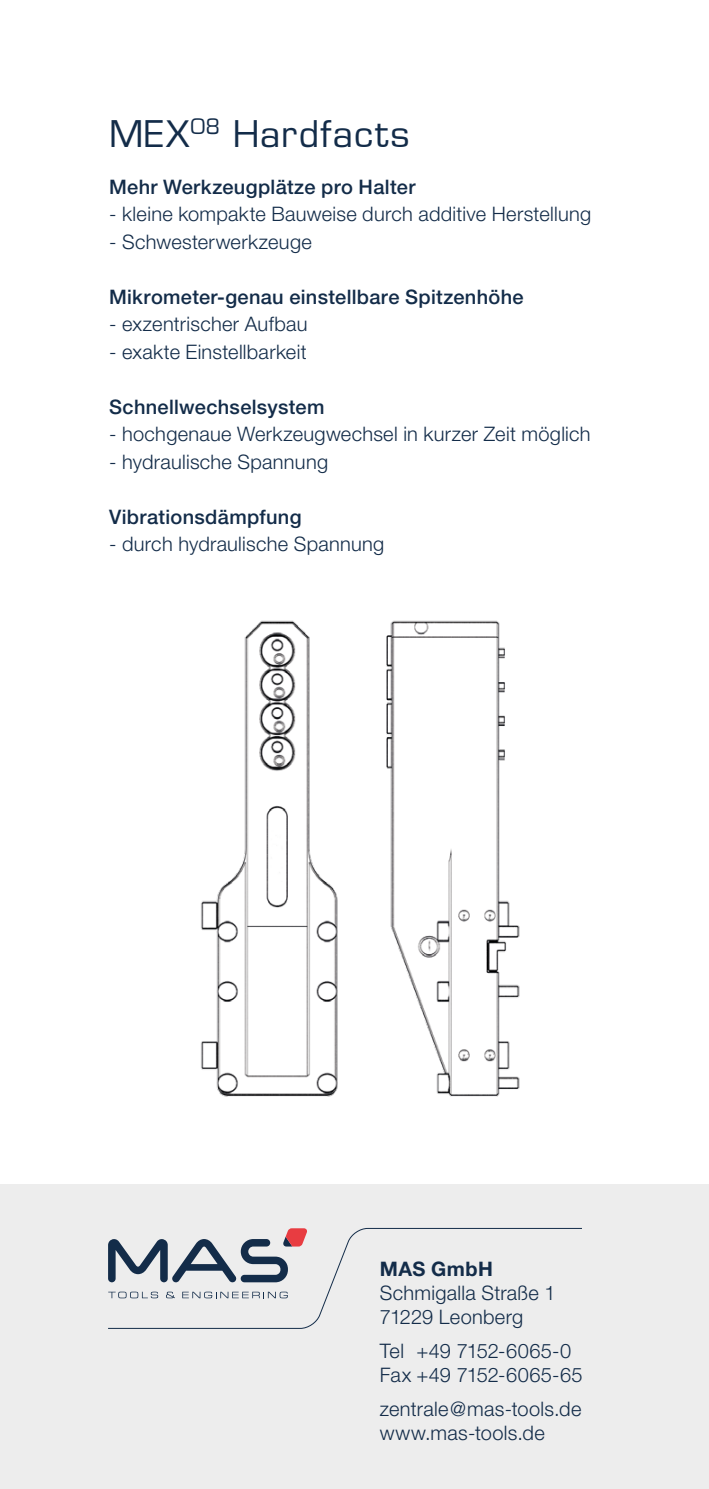
<style>
.page{position:relative;width:709px;height:1489px;background:#fff}
.page>*{position:absolute;margin:0;border:0;box-sizing:border-box;transform-origin:0 0}
.t1{font:40px "Eurostile Roman DTC";letter-spacing:.04em;color:#132c49}
.t2{font:300 20px/24px "Helvetica Neue LT Pro";letter-spacing:.015em;color:#132c49}
.t3{font:500 20px "Helvetica Neue LT Pro";letter-spacing:.015em;color:#132c49}
.t4{font:700 20px "Helvetica Neue LT Pro";letter-spacing:.025em;color:#132c49}
</style>
<div class="page">
<div style="left:0;top:1183px;width:709px;height:305px;background:#ededed"></div>
<svg style="left:108px;top:1227px;width:474px;height:101px"></svg>
<img style="left:201px;top:620px;width:319px;height:477px">
<h1 class="t1" style="left:109px;top:113px;width:302px">MEX<sup>08</sup> Hardfacts</h1>
<p class="t3" style="left:109px;top:175px;width:308px">Mehr Werkzeugplätze pro Halter</p>
<p class="t2" style="left:109px;top:202px;width:483px">- kleine kompakte Bauweise durch additive Herstellung</p>
<p class="t2" style="left:109px;top:229px;width:204px">- Schwesterwerkzeuge</p>
<p class="t3" style="left:109px;top:285px;width:416px">Mikrometer-genau einstellbare Spitzenhöhe</p>
<p class="t2" style="left:109px;top:312px;width:200px">- exzentrischer Aufbau</p>
<p class="t2" style="left:109px;top:339px;width:199px">- exakte Einstellbarkeit</p>
<p class="t3" style="left:109px;top:395px;width:217px">Schnellwechselsystem</p>
<p class="t2" style="left:109px;top:422px;width:483px">- hochgenaue Werkzeugwechsel in kurzer Zeit möglich</p>
<p class="t2" style="left:109px;top:449px;width:220px">- hydraulische Spannung</p>
<p class="t3" style="left:109px;top:505px;width:194px">Vibrationsdämpfung</p>
<p class="t2" style="left:109px;top:532px;width:277px">- durch hydraulische Spannung</p>
<p class="t4" style="left:380px;top:1256px;width:114px">MAS GmbH</p>
<p class="t2" style="left:380px;top:1280px;width:177px">Schmigalla Straße 1<br>71229 Leonberg</p>
<p class="t2" style="left:380px;top:1338px;width:204px">Tel +49 7152-6065-0<br>Fax +49 7152-6065-65</p>
<p class="t2" style="left:380px;top:1396px;width:203px">zentrale@mas-tools.de www.mas-tools.de</p>
</div>
